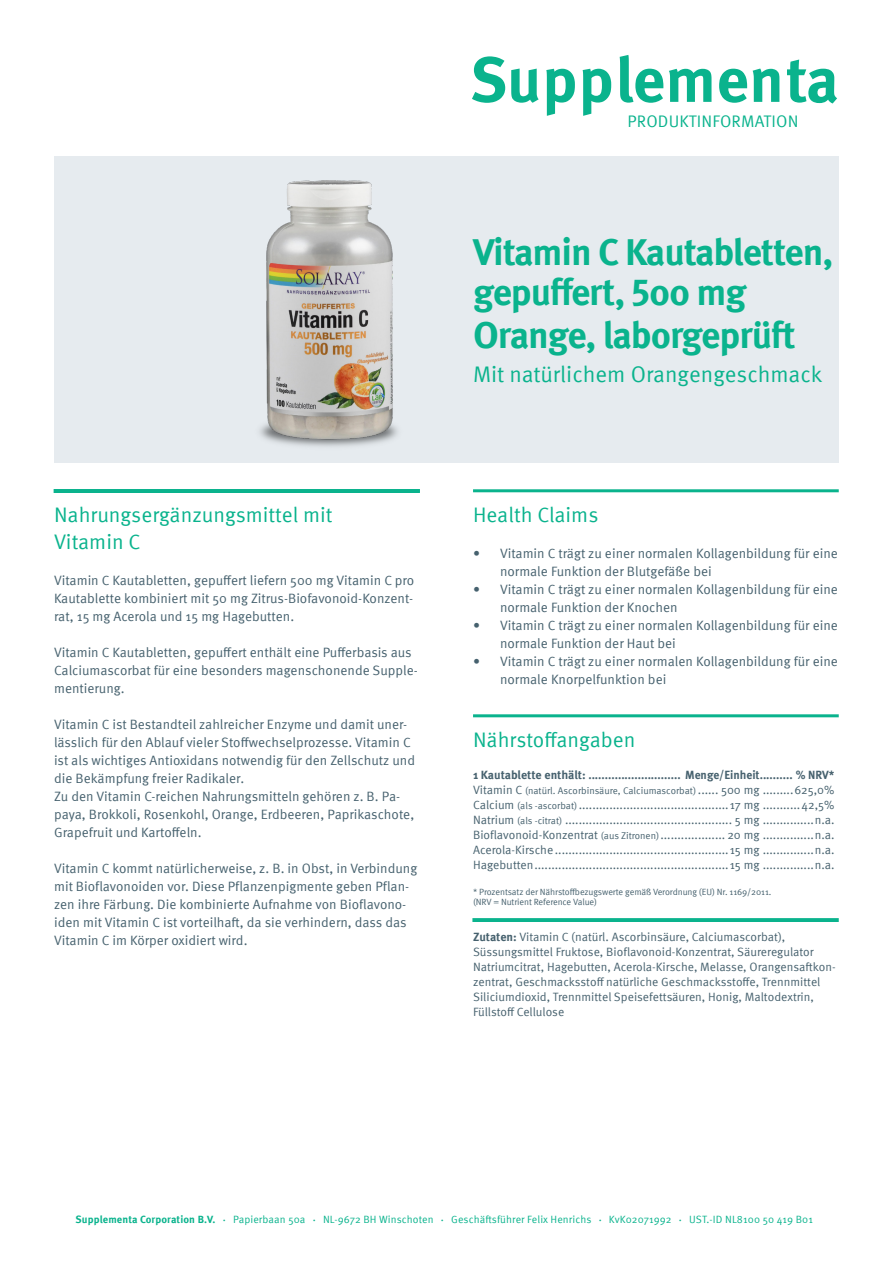
<style>
.page{position:relative;width:893px;height:1263px;background:#fff}
.page>*{position:absolute;margin:0;border:0;box-sizing:border-box;transform-origin:0 0}
.Produkt_Titel{font:700 63.45px "Meta Pro";color:#0ab38d}
.Produkt_Titel-2{font:700 37.5px/39px "Meta Pro";letter-spacing:-.03em;color:#0ab38d}
.Produkt_Subline{font:22.5px "Meta Pro";color:#0ab38d}
.Headline-Grün{font:21px/27px "Meta Pro";color:#0ab38d}
.t1{font:16.65px "Meta Pro";letter-spacing:.01em;color:#0ab38d}
.Fließtext{font:13.5px/18px "Meta Pro";color:#46616e}
.Nährstoffangaben{font:12px "Meta Pro";color:#46616e}
.Fließtext_klein{font:12px/15px "Meta Pro";color:#46616e}
.Nährstoffangaben-2{font:700 12px "Meta Pro";color:#46616e}
.t2{font:10.5px "Meta Pro";letter-spacing:.01em;color:#0ab38d}
.t3{font:700 10.5px "Meta Pro";letter-spacing:.01em;color:#0ab38d}
.Nährstoffangaben-3{font:9.75px "Meta Pro";color:#46616e}
.Nährstoffangaben-4{font:9px/10.5px "Meta Pro";letter-spacing:-.01em;color:#46616e}
.s1{font-size:12px}
.s2{font-size:9.75px}
.s3{font-weight:700}
.s4{font-size:4.5px}
</style>
<div class="page">
<div style="left:54px;top:156px;width:785px;height:306px;background:#e6ebef"></div>
<img style="left:259px;top:180px;width:139px;height:267px">
<hr style="left:473px;top:489px;width:366px;height:3px;background:#0ab38d">
<hr style="left:473px;top:714px;width:366px;height:3px;background:#0ab38d">
<hr style="left:54px;top:489px;width:366px;height:3px;background:#0ab38d">
<hr style="left:472px;top:918px;width:367px;height:3px;background:#0ab38d">
<p class="Produkt_Titel" style="left:470px;top:30px;width:371px">Supplementa</p>
<p class="t1" style="left:628px;top:109px;width:172px">PRODUKTINFORMATION</p>
<p class="Headline-Grün" style="left:54px;top:500px;width:280px">Nahrungsergänzungsmittel mit<br>Vitamin C</p>
<p class="Fließtext" style="left:54px;top:570px;width:362px;text-align:justify">Vitamin C Kautabletten, gepuffert liefern 500 mg Vitamin C pro Kautablette kombiniert mit 50 mg Zitrus-Biofavonoid-Konzent&shy;rat, 15 mg Acerola und 15 mg Hagebutten.</p>
<p class="Fließtext" style="left:54px;top:642px;width:365px">Vitamin C Kautabletten, gepuffert enthält eine Pufferbasis aus<br>Calciumascorbat für eine besonders magenschonende Supple&shy;mentierung.</p>
<p class="Fließtext" style="left:54px;top:714px;width:362px">Vitamin C ist Bestandteil zahlreicher Enzyme und damit uner&shy;lässlich für den Ablauf vieler Stoffwechselprozesse. Vitamin C ist als wichtiges Antioxidans notwendig für den Zellschutz und die Bekämpfung freier Radikaler.</p>
<p class="Fließtext" style="left:54px;top:786px;width:362px">Zu den Vitamin C-reichen Nahrungsmitteln gehören z. B. Pa&shy;paya, Brokkoli, Rosenkohl, Orange, Erdbeeren, Paprikaschote,<br>Grapefruit und Kartoffeln.</p>
<p class="Fließtext" style="left:54px;top:858px;width:365px">Vitamin C kommt natürlicherweise, z. B. in Obst, in Verbindung mit Bioflavonoiden vor. Diese Pflanzenpigmente geben Pflan&shy;zen ihre Färbung. Die kombinierte Aufnahme von Bioflavono&shy;iden mit Vitamin C ist vorteilhaft, da sie verhindern, dass das Vitamin C im Körper oxidiert wird.</p>
<p class="Produkt_Titel-2" style="left:473px;top:231px;width:362px">Vitamin C Kautabletten, gepuffert, 500 mg</p>
<p class="Produkt_Titel-2" style="left:473px;top:313px;width:324px">Orange, laborgeprüft</p>
<p class="Produkt_Subline" style="left:473px;top:357px;width:351px">Mit natürlichem Orangengeschmack</p>
<p class="Headline-Grün" style="left:473px;top:500px;width:127px">Health Claims</p>
<p class="Fließtext" style="left:500px;top:543px;width:339px;text-indent:-27px">• Vitamin C trägt zu einer normalen Kollagenbildung für eine normale Funktion der Blutgefäße bei</p>
<p class="Fließtext" style="left:500px;top:579px;width:339px;text-indent:-27px">• Vitamin C trägt zu einer normalen Kollagenbildung für eine normale Funktion der Knochen</p>
<p class="Fließtext" style="left:500px;top:615px;width:339px;text-indent:-27px">• Vitamin C trägt zu einer normalen Kollagenbildung für eine normale Funktion der Haut bei</p>
<p class="Fließtext" style="left:500px;top:651px;width:339px;text-indent:-27px">• Vitamin C trägt zu einer normalen Kollagenbildung für eine normale Knorpelfunktion bei</p>
<p class="Headline-Grün" style="left:473px;top:725px;width:164px">Nährstoffangaben</p>
<p class="Nährstoffangaben-2" style="left:473px;top:766px;width:363px">1 Kautablette enthält: ............................ Menge/Einheit.......... % NRV*</p>
<p class="Nährstoffangaben-3" style="left:473px;top:784px;width:363px"><span class="s1">Vitamin C</span> (natürl. Ascorbinsäure, Calciumascorbat) <span class="s1">...... 500 mg .........625,0%</span></p>
<p class="Nährstoffangaben" style="left:473px;top:796px;width:363px">Calcium <span class="s2">(als -ascorbat)</span>............................................17 mg ...........42,5%</p>
<p class="Nährstoffangaben" style="left:473px;top:811px;width:363px">Natrium <span class="s2">(als -citrat)</span> ................................................. 5 mg ...............n.a.</p>
<p class="Nährstoffangaben" style="left:473px;top:826px;width:363px">Bioflavonoid-Konzentrat <span class="s2">(aus Zitronen)</span>................... 20 mg ...............n.a.</p>
<p class="Nährstoffangaben" style="left:473px;top:841px;width:363px">Acerola-Kirsche...................................................15 mg ...............n.a.</p>
<p class="Nährstoffangaben" style="left:473px;top:856px;width:363px">Hagebutten.........................................................15 mg ...............n.a.</p>
<p class="Nährstoffangaben-4" style="left:473px;top:886px;width:300px">* Prozentsatz der Nährstoffbezugswerte gemäß Verordnung (EU) Nr. 1169/2011. (NRV = Nutrient Reference Value)</p>
<p class="Fließtext_klein" style="left:473px;top:929px;width:364px"><span class="s3">Zutaten:</span> Vitamin C (natürl. Ascorbinsäure, Calciumascorbat), Süssungsmittel Fruktose, Bioflavonoid-Konzentrat, Säureregulator Natriumcitrat, Hagebutten, Acerola-Kirsche, Melasse, Orangensaftkon&shy;zentrat, Geschmacksstoff natürliche Geschmacksstoffe, Trennmittel Siliciumdioxid, Trennmittel Speisefettsäuren, Honig, Maltodextrin, Füllstoff Cellulose</p>
<p class="t3" style="left:76px;top:1211px;width:141px">Supplementa Corporation B.V.</p>
<p class="t2" style="left:223px;top:1211px;width:84px"><span class="s4">•</span> Papierbaan 50a</p>
<p class="t2" style="left:313px;top:1211px;width:122px"><span class="s4">•</span> NL-9672 BH Winschoten</p>
<p class="t2" style="left:441px;top:1211px;width:152px"><span class="s4">•</span> Geschäftsführer Felix Henrichs</p>
<p class="t2" style="left:599px;top:1211px;width:74px"><span class="s4">•</span> KvK02071992</p>
<p class="t2" style="left:679px;top:1211px;width:135px"><span class="s4">•</span> UST.-ID NL8100 50 419 B01</p>
</div>
